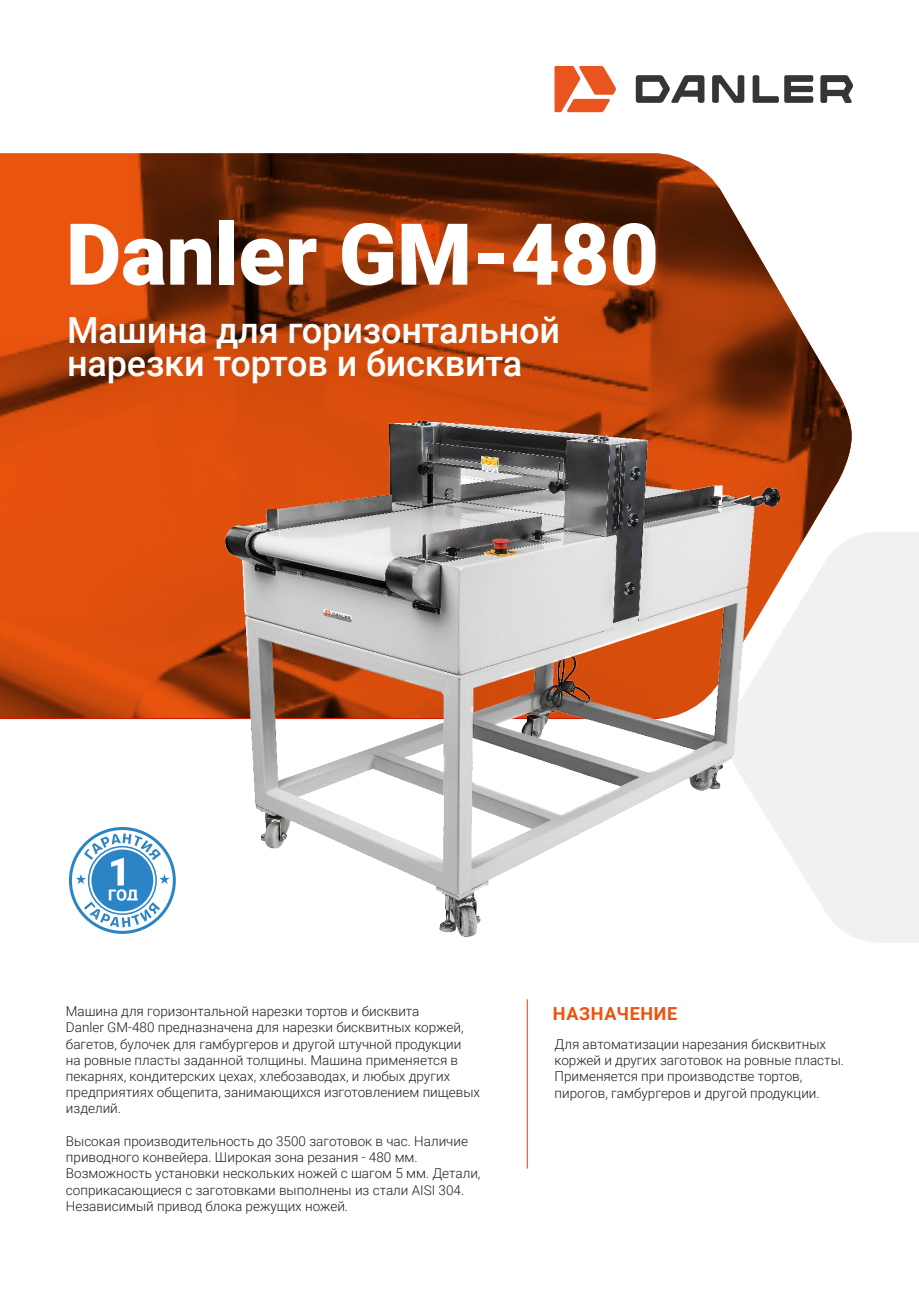
<style>
.page{position:relative;width:919px;height:1289px;background:#fff}
.page>*{position:absolute;margin:0;border:0;box-sizing:border-box;transform-origin:0 0}
.Стиль_абзаца_2{font:900 85.5px "Roboto";color:#fff}
.Стиль_абзаца_3{font:500 36px/33px "Roboto";letter-spacing:-.005em;color:#fff}
.Стиль_абзаца_1{font:700 18px "Roboto";letter-spacing:.035em;color:#e9540e}
.t1{font:300 13.5px/16.2px "Roboto";color:#1d1d1b}
</style>
<div class="page">
<svg style="left:0;top:153px;width:822px;height:566px;background:#a64619"></svg>
<svg style="left:752px;top:75px;width:26px;height:28px"></svg>
<svg style="left:712px;top:75px;width:32px;height:28px"></svg>
<svg style="left:635px;top:75px;width:69px;height:28px"></svg>
<svg style="left:784px;top:75px;width:29px;height:28px"></svg>
<svg style="left:820px;top:75px;width:33px;height:28px"></svg>
<svg style="left:554px;top:66px;width:62px;height:46px"></svg>
<svg style="left:68px;top:840px;width:19px;height:81px"></svg>
<hr style="left:526px;top:999px;width:2px;height:169px;background:#ea541e">
<div style="left:874px;top:532px;width:44px;height:410px;background:#f1f1f2"></div>
<img style="left:87px;top:365px;width:787px;height:577px">
<p class="Стиль_абзаца_2" style="left:66px;top:194px;width:594px">Danler GM-480</p>
<p class="Стиль_абзаца_3" style="left:67px;top:312px;width:494px">Машина для горизонтальной нарезки тортов и бисквита</p>
<p class="t1" style="left:66px;top:1002px;width:415px">Машина для горизонтальной нарезки тортов и бисквита<br>Danler GM-480 предназначена для нарезки бисквитных коржей, багетов, булочек для гамбургеров и другой штучной продукции<br>на ровные пласты заданной толщины. Машина применяется в пекарнях, кондитерских цехах, хлебозаводах, и любых других предприятиях общепита, занимающихся изготовлением пищевых изделий.</p>
<p class="t1" style="left:66px;top:1132px;width:416px">Высокая производительность до 3500 заготовок в час. Наличие приводного конвейера. Широкая зона резания - 480 мм.<br>Возможность установки нескольких ножей с шагом 5 мм. Детали, соприкасающиеся с заготовками выполнены из стали AISI 304.<br>Независимый привод блока режущих ножей.</p>
<p class="Стиль_абзаца_1" style="left:552px;top:1000px;width:126px">НАЗНАЧЕНИЕ</p>
<p class="t1" style="left:554px;top:1035px;width:291px">Для автоматизации нарезания бисквитных коржей и других заготовок на ровные пласты.<br>Применяется при производстве тортов, пирогов, гамбургеров и другой продукции.</p>
</div>
